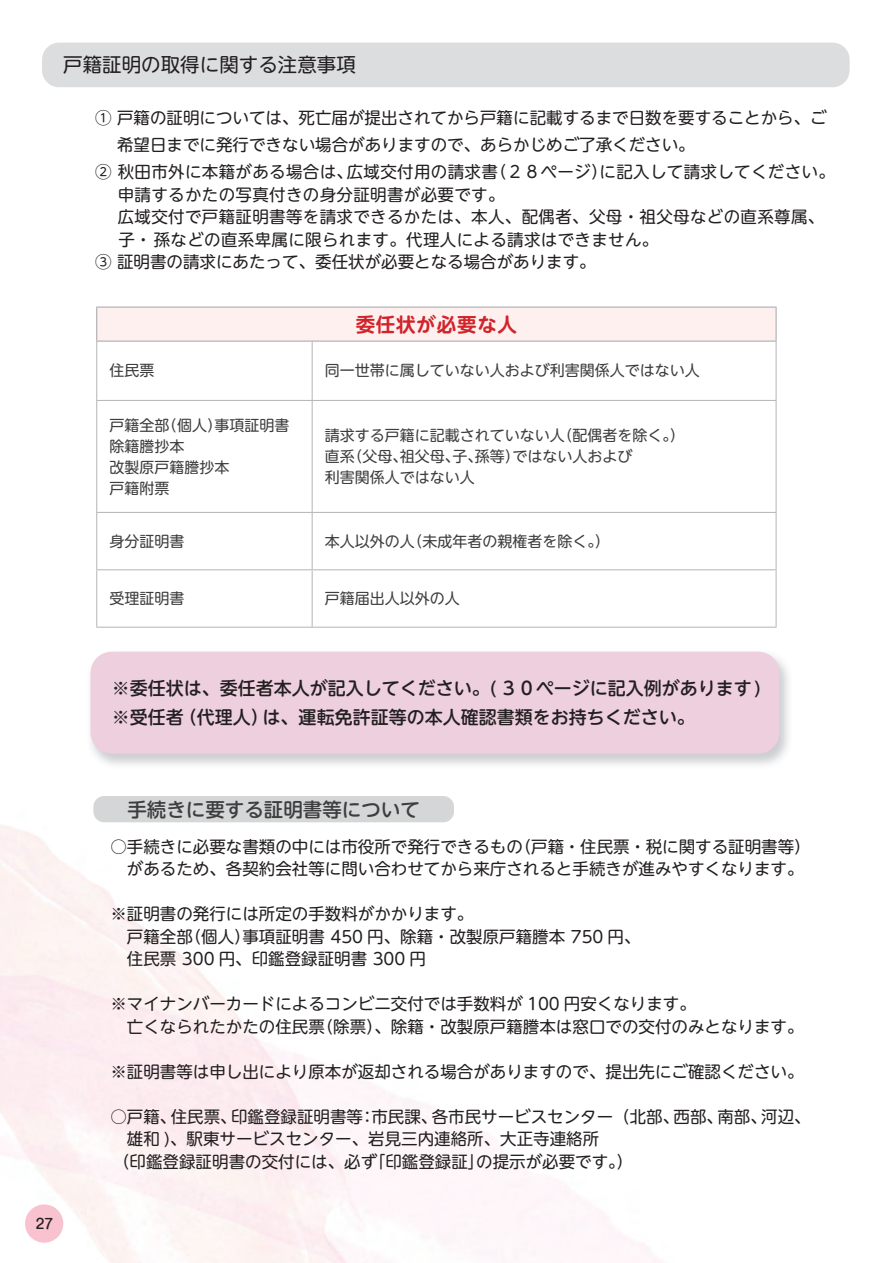
<style>
.page{position:relative;width:893px;height:1263px;background:#fff}
.page>*{position:absolute;margin:0;border:0;box-sizing:border-box;transform-origin:0 0}
.t1{font:19.5px "UD Shin M Go Pro Regular 90 msp RKSJ H";color:#231f20}
.t2{font:19.5px "UD Shin M Go Pro Medium 90 msp RKSJ H";color:#3e3e3f}
.t3{font:19.5px "UD Shin M Go Pro De Bold 90 msp RKSJ H";letter-spacing:.04em;color:#d1232a}
.t4{font:18px/28.5px "UD Shin M Go Pro Medium 90 msp RKSJ H";color:#231f20}
.t5{font:16.5px/22.5px "UD Shin M Go Pro Regular 90 msp RKSJ H";color:#231f20}
.t6{font:16.5px "UD Shin M Go Pro Regular 90 msp RKSJ H";letter-spacing:.02em;color:#231f20}
.t7{font:15px/21px "UD Shin M Go Pro Regular 90 msp RKSJ H";color:#3e3e3f}
.t8{font:13.8px "Shin M Go Pro Medium 90 msp RKSJ H";color:#231f20}
</style>
<div class="page">
<div style="left:25px;top:1204px;width:38px;height:39px;background:#f8c2cf;border-radius:50%"></div>
<div style="left:42px;top:43px;width:807px;height:44px;background:#dcdddf;border-radius:17px"></div>
<div style="left:97px;top:307px;width:679px;height:34px;background:#fdf0ee"></div>
<svg style="left:97px;top:342px;width:215px;height:285px"></svg>
<svg style="left:313px;top:570px;width:462px;height:57px"></svg>
<hr style="left:312px;top:342px;width:1px;height:58px;background:#b8b9bc">
<hr style="left:775px;top:342px;width:1px;height:58px;background:#b8b9bc">
<hr style="left:96px;top:400px;width:680px;height:1px;background:#b8b9bc">
<hr style="left:312px;top:401px;width:1px;height:111px;background:#b8b9bc">
<hr style="left:775px;top:401px;width:1px;height:111px;background:#b8b9bc">
<hr style="left:96px;top:512px;width:680px;height:1px;background:#b8b9bc">
<hr style="left:312px;top:513px;width:1px;height:56px;background:#b8b9bc">
<hr style="left:775px;top:513px;width:1px;height:56px;background:#b8b9bc">
<hr style="left:96px;top:569px;width:680px;height:1px;background:#b8b9bc">
<hr style="left:312px;top:570px;width:1px;height:57px;background:#b8b9bc">
<hr style="left:775px;top:570px;width:1px;height:57px;background:#b8b9bc">
<hr style="left:96px;top:627px;width:680px;height:1px;background:#b8b9bc">
<hr style="left:96px;top:342px;width:1px;height:58px;background:#b8b9bc">
<hr style="left:96px;top:401px;width:1px;height:111px;background:#b8b9bc">
<hr style="left:96px;top:513px;width:1px;height:56px;background:#b8b9bc">
<hr style="left:96px;top:570px;width:1px;height:57px;background:#b8b9bc">
<hr style="left:96px;top:307px;width:216px;height:1px;background:#a9aaae">
<hr style="left:96px;top:308px;width:1px;height:33px;background:#a9aaae">
<hr style="left:312px;top:307px;width:464px;height:1px;background:#a9aaae">
<hr style="left:775px;top:308px;width:1px;height:33px;background:#a9aaae">
<hr style="left:96px;top:341px;width:680px;height:1px;background:#a9aaae">
<div style="left:93px;top:796px;width:361px;height:26px;background:#d5d6d8;border-radius:11px"></div>
<div style="left:91px;top:652px;width:688px;height:102px;background:#edcfde;border-radius:21px"></div>
<p class="t1" style="left:63px;top:58px;width:294px">戸籍証明の取得に関する注意事項</p>
<p class="t5" style="left:95px;top:109px;width:733px">① 戸籍の証明については、死亡届が提出されてから戸籍に記載するまで日数を要することから、ご</p>
<p class="t5" style="left:117px;top:136px;width:579px">希望日までに発行できない場合がありますので、あらかじめご了承ください。</p>
<p class="t6" style="left:95px;top:166px;width:741px">② 秋田市外に本籍がある場合は、広域交付用の請求書（２８ページ）に記入して請求してください。</p>
<p class="t6" style="left:118px;top:188px;width:388px">申請するかたの写真付きの身分証明書が必要です。</p>
<p class="t6" style="left:95px;top:211px;width:731px">　 広域交付で戸籍証明書等を請求できるかたは、本人、配偶者、父母・祖父母などの直系尊属、</p>
<p class="t6" style="left:118px;top:233px;width:541px">子・ 孫などの直系卑属に限られます。代理人による請求はできません。</p>
<p class="t5" style="left:95px;top:253px;width:502px">③ 証明書の請求にあたって、委任状が必要となる場合があります。</p>
<p class="t3" style="left:356px;top:317px;width:163px">委任状が必要な人</p>
<p class="t7" style="left:109px;top:362px;width:46px">住民票</p>
<p class="t7" style="left:325px;top:362px;width:376px">同一世帯に属していない人および利害関係人ではない人</p>
<p class="t7" style="left:109px;top:417px;width:181px">戸籍全部（個人）事項証明書除籍謄抄本<br>改製原戸籍謄抄本<br>戸籍附票</p>
<p class="t7" style="left:325px;top:427px;width:361px">請求する戸籍に記載されていない人（配偶者を除く。）直系（父母、祖父母、子、孫等）ではない人および<br>利害関係人ではない人</p>
<p class="t7" style="left:109px;top:533px;width:76px">身分証明書</p>
<p class="t7" style="left:325px;top:533px;width:287px">本人以外の人（未成年者の親権者を除く。）</p>
<p class="t7" style="left:109px;top:590px;width:76px">受理証明書</p>
<p class="t7" style="left:325px;top:590px;width:137px">戸籍届出人以外の人</p>
<p class="t4" style="left:112px;top:677px;width:651px">※委任状は、委任者本人が記入してください。( ３０ページに記入例があります) ※受任者（代理人）は、運転免許証等の本人確認書類をお持ちください。</p>
<p class="t8" style="left:36px;top:1219px;width:19px">27</p>
<p class="t2" style="left:127px;top:802px;width:294px">手続きに要する証明書等について</p>
<p class="t5" style="left:110px;top:837px;width:702px;text-align:center">○手続きに必要な書類の中には市役所で発行できるもの（戸籍・住民票・税に関する証明書等）があるため、各契約会社等に問い合わせてから来庁されると手続きが進みやすくなります。</p>
<p class="t5" style="left:110px;top:905px;width:532px">※証明書の発行には所定の手数料がかかります。<br>　戸籍全部（個人）事項証明書 450 円、除籍・改製原戸籍謄本 750 円、　住民票 300 円、印鑑登録証明書 300 円</p>
<p class="t5" style="left:110px;top:995px;width:695px">※マイナンバーカードによるコンビニ交付では手数料が 100 円安くなります。<br>　亡くなられたかたの住民票（除票）、除籍・改製原戸籍謄本は窓口での交付のみとなります。</p>
<p class="t5" style="left:110px;top:1063px;width:695px">※証明書等は申し出により原本が返却される場合がありますので、提出先にご確認ください。</p>
<p class="t5" style="left:110px;top:1107px;width:702px">○戸籍、住民票、印鑑登録証明書等：市民課、各市民サービスセンター（北部、西部、南部、河辺、</p>
<p class="t5" style="left:127px;top:1130px;width:474px">雄和 )、駅東サービスセンター、岩見三内連絡所、大正寺連絡所</p>
<p class="t5" style="left:113px;top:1153px;width:521px">（印鑑登録証明書の交付には、必ず「印鑑登録証」の提示が必要です。）</p>
</div>
